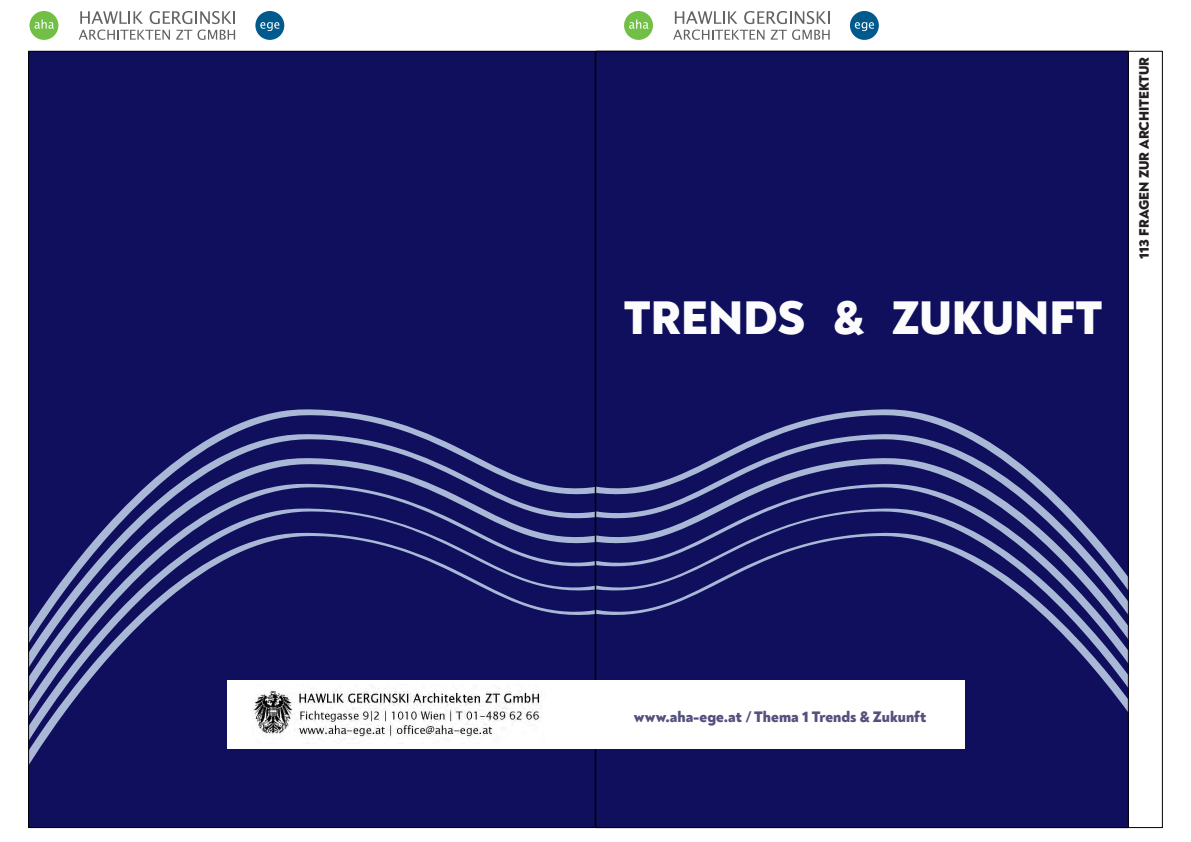
<style>
.page{position:relative;width:1191px;height:842px;background:#fff}
.page>*{position:absolute;margin:0;border:0;box-sizing:border-box;transform-origin:0 0}
.t1{font:800 48px "Noah";color:#fcfcfc}
.Vorspann{font:800 15.5px "Noah";color:#54517e}
.t2{font:800 14px "Noah";letter-spacing:-.005em;color:#231f20}
</style>
<div class="page">
<div style="left:29px;top:51px;width:566px;height:776px;background:#0f0f5e"></div>
<svg style="left:30px;top:689px;width:53px;height:25px"></svg>
<svg style="left:30px;top:665px;width:72px;height:24px"></svg>
<svg style="left:30px;top:409px;width:563px;height:256px"></svg>
<div style="left:596px;top:51px;width:532px;height:776px;background:#0f0f5e"></div>
<svg style="left:597px;top:409px;width:529px;height:256px"></svg>
<svg style="left:675px;top:11px;width:62px;height:13px"></svg>
<svg style="left:673px;top:30px;width:91px;height:10px"></svg>
<svg style="left:770px;top:30px;width:59px;height:10px"></svg>
<svg style="left:744px;top:11px;width:85px;height:13px"></svg>
<div style="left:624px;top:11px;width:29px;height:29px;background:#71bf44;border-radius:50%"></div>
<svg style="left:629px;top:19px;width:19px;height:10px"></svg>
<div style="left:850px;top:11px;width:29px;height:29px;background:#015a8d;border-radius:50%"></div>
<svg style="left:855px;top:22px;width:19px;height:9px"></svg>
<svg style="left:80px;top:11px;width:63px;height:13px"></svg>
<svg style="left:79px;top:30px;width:91px;height:10px"></svg>
<svg style="left:176px;top:30px;width:59px;height:10px"></svg>
<svg style="left:150px;top:11px;width:85px;height:13px"></svg>
<div style="left:30px;top:11px;width:28px;height:29px;background:#71bf44;border-radius:50%"></div>
<svg style="left:35px;top:19px;width:19px;height:10px"></svg>
<div style="left:255px;top:11px;width:29px;height:29px;background:#015a8d;border-radius:50%"></div>
<svg style="left:260px;top:22px;width:19px;height:9px"></svg>
<div style="left:227px;top:680px;width:368px;height:68px;background:#fff"></div>
<div style="left:596px;top:680px;width:368px;height:68px;background:#fff"></div>
<img style="left:253px;top:688px;width:289px;height:51px">
<p class="t1" style="left:624px;top:287px;width:480px">TRENDS &amp; ZUKUNFT</p>
<p class="t2" style="left:1135px;top:259px;width:204px;rotate:-90deg">113 FRAGEN ZUR ARCHITEKTUR</p>
<p class="Vorspann" style="left:634px;top:706px;width:294px">www.aha-ege.at / Thema 1 Trends &amp; Zukunft</p>
</div>
